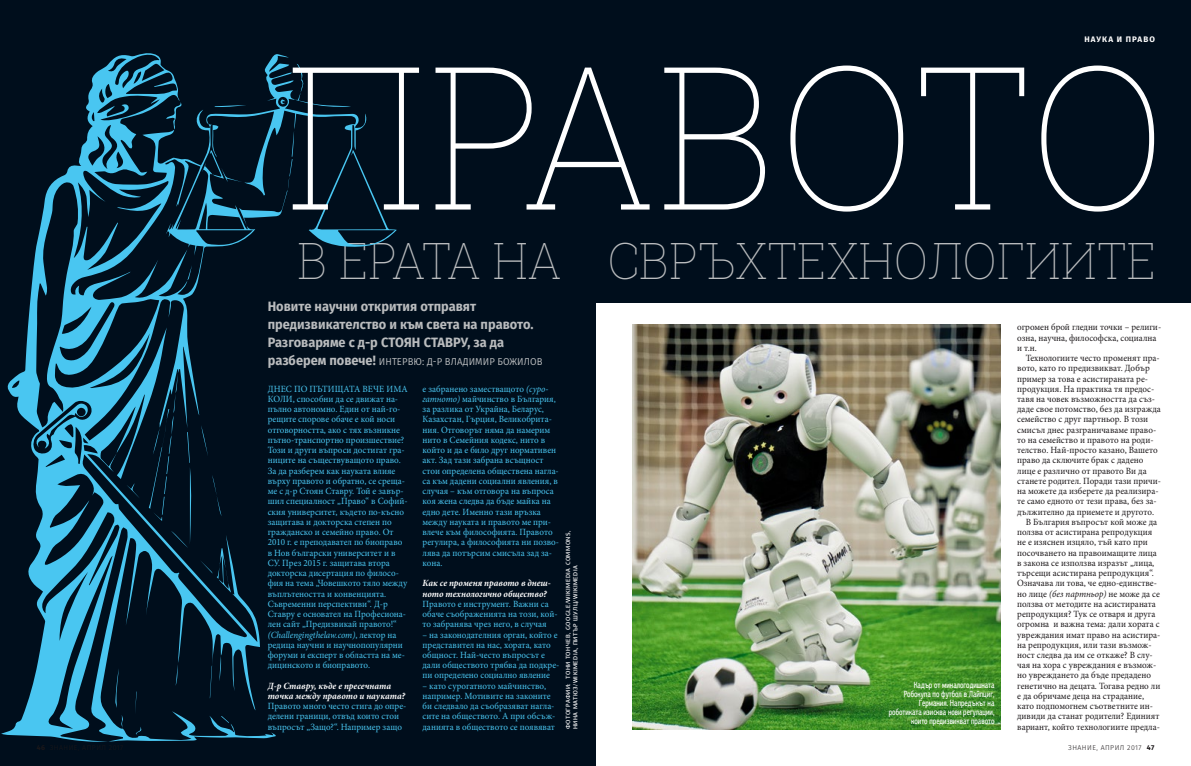
<style>
.page{position:relative;width:1191px;height:766px;background:#fff}
.page>*{position:absolute;margin:0;border:0;box-sizing:border-box;transform-origin:0 0}
.t1{font:100 50px "Roboto Slab";color:#babcbe;scale:.95 1}
.t2{font:700 13.5px/18px "Fira Sans";color:#babcbe;scale:.95 1}
.t3{font:10px "Fira Sans";letter-spacing:.01em;color:#babcbe;scale:.95 1}
.t4{font:9.5px/10.2px "Minion Pro";color:#49c6f1;scale:.95 1}
.t5{font:9.5px/10.2px "Minion Pro";color:#1b1719;scale:.95 1}
.t6{font:italic 700 9.5px/10.2px "Minion Pro";color:#fff;scale:.95 1}
.t7{font:500 9px/9px "PF Agora Sans Pro";color:#fff;text-align:right;scale:.7 1}
.t8{font:700 8px "Fira Sans";letter-spacing:.13em;color:#fff}
.t9{font:300 7px "Fira Sans";letter-spacing:.07em;color:#1b1719}
.t10{font:500 6px/7.2px "PF Agora Sans Pro";letter-spacing:.07em;color:#fff}
.s1{font-weight:700;font-size:13.5px}
.s2{font-style:italic}
.s3{font-weight:700}
</style>
<div class="page">
<div style="left:0;top:0;width:595px;height:765px;background:#000e1c"></div>
<div style="left:331px;top:0;width:860px;height:302px;background:#000e1c"></div>
<svg style="left:1px;top:53px;width:396px;height:688px"></svg>
<img style="left:632px;top:324px;width:368px;height:405px">
<svg style="left:293px;top:65px;width:861px;height:146px"></svg>
<p class="t8" style="left:1084px;top:34px;width:72px">НАУКА И ПРАВО</p>
<h1 class="t1" style="left:297px;top:226px;width:905px">В ЕРАТА НА СВРЪХТЕХНОЛОГИИТЕ</h1>
<h2 class="t2" style="left:268px;top:298px;width:281px">Новите научни открития отправят предизвикателство и към света на правото.<br>Разговаряме с д-р СТОЯН СТАВРУ, за да</h2>
<p class="t3" style="left:268px;top:354px;width:291px"><span class="s1">разберем повече!</span> ИНТЕРВЮ: Д-Р ВЛАДИМИР БОЖИЛОВ</p>
<p class="t4" style="left:422px;top:383px;width:145px">е забранено заместващото <span class="s2">(суро&shy;гатното)</span> майчинство в България, за разлика от Украйна, Беларус,<br>Казахстан, Гърция, Великобрита&shy;ния. Отговорът няма да намерим нито в Семейния кодекс, нито в който и да е било друг нормативен акт. Зад тази забрана всъщност стои определена обществена нагла&shy;са към дадени социални явления, в случая – към отговора на въпроса коя жена следва да бъде майка на едно дете. Именно тази връзка между науката и правото ме при&shy;влече към философията. Правото регулира, а философията ни позво&shy;лява да потърсим смисъла зад за&shy;кона.</p>
<p class="t6" style="left:422px;top:578px;width:137px">Как се променя правото в днеш&shy;ното технологично общество?</p>
<p class="t4" style="left:422px;top:598px;width:144px">Правото е инструмент. Важни са обаче съображенията на този, кой&shy;то забранява чрез него, в случая</p>
<p class="t4" style="left:422px;top:629px;width:146px">– на законодателния орган, който е представител на нас, хората, като общност. Най-често въпросът е дали обществото трябва да подкре&shy;пи определено социално явление</p>
<p class="t4" style="left:422px;top:680px;width:141px">– като сурогатното майчинство, например. Мотивите на законите би следвало да съобразяват нагла&shy;сите на обществото. А при обсъж&shy;данията в обществото се появяват</p>
<p class="t5" style="left:1017px;top:322px;width:153px">огромен брой гледни точки – религи&shy;озна, научна, философска, социална и т.н.</p>
<p class="t5" style="left:1025px;top:353px;width:142px">Технологиите често променят пра-</p>
<p class="t5" style="left:1017px;top:363px;width:141px">вото, като го предизвикват. Добър</p>
<p class="t5" style="left:1017px;top:373px;width:139px">пример за това е асистираната ре-</p>
<p class="t5" style="left:1017px;top:383px;width:146px">продукция. На практика тя предос-</p>
<p class="t5" style="left:1017px;top:394px;width:147px">тавя на човек възможността да съз-</p>
<p class="t5" style="left:1017px;top:404px;width:153px">даде свое потомство, без да изгражда</p>
<p class="t5" style="left:1017px;top:414px;width:139px">семейство с друг партньор. В този</p>
<p class="t5" style="left:1017px;top:424px;width:148px">смисъл днес разграничаваме право-</p>
<p class="t5" style="left:1017px;top:435px;width:145px">то на семейство и правото на роди-</p>
<p class="t5" style="left:1017px;top:445px;width:149px">телство. Най-просто казано, Вашето</p>
<p class="t5" style="left:1017px;top:455px;width:134px">право да сключите брак с дадено</p>
<p class="t5" style="left:1017px;top:465px;width:138px">лице е различно от правото Ви да</p>
<p class="t5" style="left:1017px;top:475px;width:153px">станете родител. Поради тази причи-</p>
<p class="t5" style="left:1017px;top:486px;width:150px">на можете да изберете да реализира-</p>
<p class="t5" style="left:1017px;top:496px;width:148px">те само едното от тези права, без за-</p>
<p class="t5" style="left:1017px;top:506px;width:146px">дължително да приемете и другото.</p>
<p class="t5" style="left:1025px;top:516px;width:140px">В България въпросът кой може да</p>
<p class="t5" style="left:1017px;top:527px;width:144px">ползва от асистирана репродукция</p>
<p class="t5" style="left:1017px;top:537px;width:139px">не е изяснен изцяло, тъй като при</p>
<p class="t5" style="left:1017px;top:547px;width:149px">посочването на правоимащите лица</p>
<p class="t5" style="left:1017px;top:557px;width:146px">в закона се използва изразът „лица,</p>
<p class="t5" style="left:1017px;top:568px;width:145px">търсещи асистирана репродукция“.</p>
<p class="t5" style="left:1017px;top:578px;width:148px">Означава ли това, че едно-единстве-</p>
<p class="t5" style="left:1017px;top:588px;width:152px">но лице <span class="s2">(без партньор)</span> не може да се</p>
<p class="t5" style="left:1017px;top:598px;width:147px">ползва от методите на асистираната</p>
<p class="t5" style="left:1017px;top:608px;width:147px">репродукция? Тук се отваря и друга</p>
<p class="t5" style="left:1017px;top:619px;width:151px">огромна и важна тема: дали хората с</p>
<p class="t5" style="left:1017px;top:629px;width:152px">увреждания имат право на асистира-</p>
<p class="t5" style="left:1017px;top:639px;width:143px">на репродукция, или тази възмож-</p>
<p class="t5" style="left:1017px;top:649px;width:144px">ност следва да им се откаже? В слу-</p>
<p class="t5" style="left:1017px;top:660px;width:148px">чая на хора с увреждания е възмож-</p>
<p class="t5" style="left:1017px;top:670px;width:142px">но увреждането да бъде предадено</p>
<p class="t5" style="left:1017px;top:680px;width:152px">генетично на децата. Тогава редно ли</p>
<p class="t5" style="left:1017px;top:690px;width:135px">е да обричаме деца на страдание,</p>
<p class="t5" style="left:1017px;top:700px;width:144px">като подпомогнем съответните ин-</p>
<p class="t5" style="left:1017px;top:711px;width:151px">дивиди да станат родители? Единият</p>
<p class="t5" style="left:1017px;top:721px;width:152px">вариант, който технологиите предла-</p>
<p class="t4" style="left:268px;top:383px;width:149px">ДНЕС ПО ПЪТИЩАТА ВЕЧЕ ИМА<br>КОЛИ, способни да се движат на&shy;пълно автономно. Един от най-го&shy;рещите спорове обаче е кой носи отговорността, ако с тях възникне пътно-транспортно произшествие?<br>Този и други въпроси достигат гра&shy;ниците на съществуващото право.<br>За да разберем как науката влияе върху правото и обратно, се среща&shy;ме с д-р Стоян Ставру. Той е завър&shy;шил специалност „Право“ в Софий&shy;ския университет, където по-късно защитава и докторска степен по гражданско и семейно право. От<br>2010 г. е преподавател по биоправо в Нов български университет и в<br>СУ. През 2015 г. защитава втора докторска дисертация по филосо&shy;фия на тема „Човешкото тяло между въплътеността и конвенцията.<br>Съвременни перспективи“. Д-р<br>Ставру е основател на Професиона&shy;лен сайт „Предизвикай правото!“ <span class="s2">(Challengingthelaw.com)</span>, лектор на редица научни и научнопопулярни форуми и експерт в областта на ме&shy;дицинското и биоправото.</p>
<p class="t6" style="left:268px;top:680px;width:146px">Д-р Ставру, къде е пресечната точка между правото и науката?</p>
<p class="t4" style="left:268px;top:700px;width:147px">Правото много често стига до опре&shy;делени граници, отвъд които стои въпросът „Защо?“. Например защо</p>
<p class="t10" style="left:564px;top:729px;width:200px;rotate:-90deg">ФОТОГРАФИИ: ТОНИ ТОНЧЕВ, GOOGLE/WIKIMEDIA COMMONS,<br>НИНА МАТЮЗ/WIKIMEDIA, ПИТЪР ШУЛЦ/WIKIMEDIA</p>
<p class="t7" style="left:889px;top:680px;width:152px">Кадър от миналогодишната<br>Робокупа по футбол в Лайпциг,<br>Германия. Напредъкът на роботиката изисква нови регулации, които предизвикват правото</p>
<p class="t9" style="left:1068px;top:742px;width:88px">ЗНАНИЕ, АПРИЛ 2017 <span class="s3">47</span></p>
</div>
